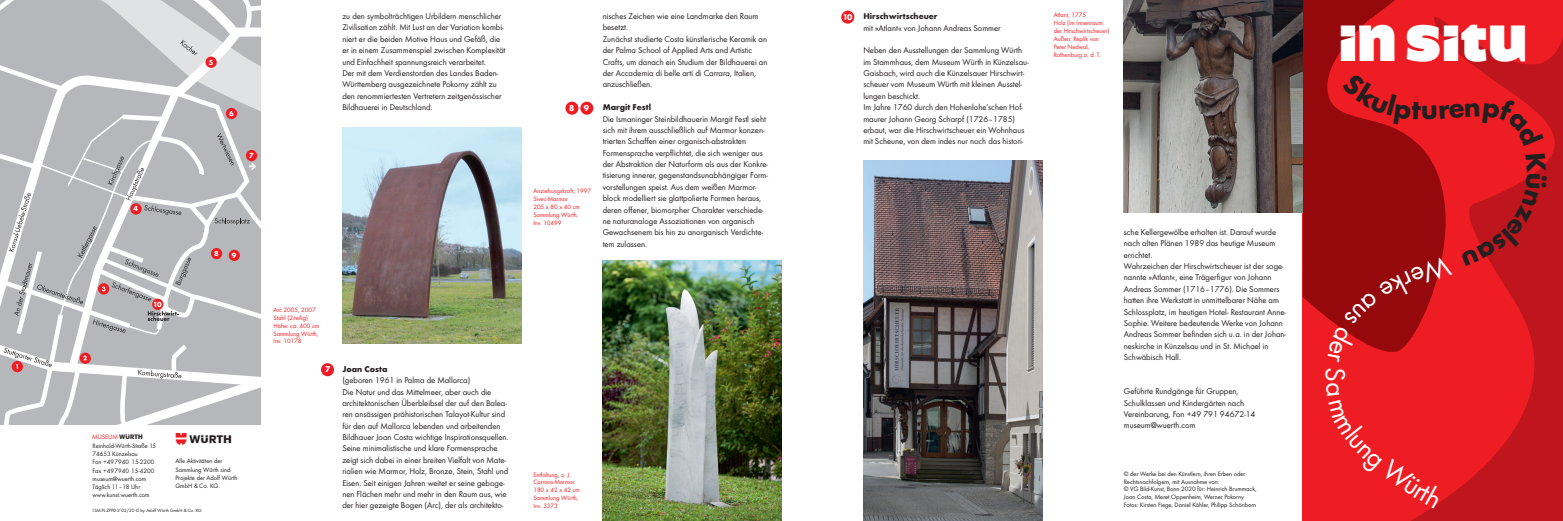
<style>
.page{position:relative;width:1563px;height:521px;background:#fff}
.page>*{position:absolute;margin:0;border:0;box-sizing:border-box;transform-origin:0 0}
.t1{font:49.96px "Shire Cheshire";letter-spacing:.02em;color:#fff}
.t2{font:17.59px "W Logo";color:#ee1d23}
.t3{font:11.99px "W Logo";color:#231f20}
.t4{font:8.75px/11.4px "Wuerth";color:#231f20}
.t5{font:700 8.75px "Wuerth";color:#231f20}
.t6{font:700 8.75px "Wuerth";color:#fff}
.t7{font:700 7.61px "Wuerth";color:#fff}
.t8{font:6.56px/8.3px "Wuerth";color:#231f20}
.t9{font:6.56px/7.9px "Wuerth";color:#ee1d23}
.t10{font:4.81px "Wuerth";color:#231f20}
.s1{color:#231f20}
</style>
<div class="page">
<div style="left:1303px;top:0;width:260px;height:521px;background:#ee1d23"></div>
<svg style="left:1410px;top:37px;width:153px;height:484px;fill:#be161c"></svg>
<svg style="left:1302px;top:0;width:192px;height:359px;fill:#95090d"></svg>
<svg style="left:0;top:0;width:260px;height:424px;background:#c2c1c5"></svg>
<div style="left:321px;top:363px;width:13px;height:13px;background:#ee1d23;border-radius:50%"></div>
<img style="left:342px;top:128px;width:179px;height:216px">
<img style="left:603px;top:260px;width:178px;height:261px">
<div style="left:841px;top:11px;width:13px;height:13px;background:#ee1d23;border-radius:50%"></div>
<div style="left:565px;top:102px;width:13px;height:13px;background:#ee1d23;border-radius:50%"></div>
<div style="left:580px;top:102px;width:13px;height:13px;background:#ee1d23;border-radius:50%"></div>
<img style="left:863px;top:161px;width:179px;height:360px">
<img style="left:1124px;top:0;width:178px;height:212px">
<svg style="left:1326px;top:255px;width:127px;height:107px"></svg>
<svg style="left:1410px;top:368px;width:33px;height:140px"></svg>
<svg style="left:1341px;top:72px;width:202px;height:74px"></svg>
<svg style="left:1461px;top:154px;width:86px;height:112px"></svg>
<p class="t7" style="left:133px;top:204px;width:6px">4</p>
<p class="t7" style="left:153px;top:300px;width:10px">10</p>
<p class="t7" style="left:209px;top:58px;width:6px">5</p>
<p class="t7" style="left:229px;top:109px;width:6px">6</p>
<p class="t7" style="left:249px;top:151px;width:6px">7</p>
<p class="t7" style="left:214px;top:249px;width:6px">8</p>
<p class="t7" style="left:232px;top:251px;width:6px">9</p>
<p class="t9" style="left:92px;top:434px;width:27px">MUSEUM</p>
<p class="t8" style="left:93px;top:442px;width:65px">Reinhold-Würth-Straße 15</p>
<p class="t3" style="left:118px;top:428px;width:27px">‡</p>
<p class="t8" style="left:93px;top:450px;width:47px">74653 Künzelsau</p>
<p class="t8" style="left:93px;top:458px;width:63px">Fon +49 7940 15-2200</p>
<p class="t8" style="left:93px;top:467px;width:63px">Fax +49 7940 15-4200</p>
<p class="t8" style="left:93px;top:475px;width:55px">museum@wuerth.com</p>
<p class="t8" style="left:93px;top:483px;width:49px">Täglich 11–18 Uhr</p>
<p class="t8" style="left:93px;top:492px;width:59px">www.kunst.wuerth.com</p>
<p class="t2" style="left:174px;top:428px;width:60px">[<span class="s1">]</span></p>
<p class="t8" style="left:175px;top:458px;width:48px">Alle Aktivitäten der</p>
<p class="t8" style="left:175px;top:466px;width:57px">Sammlung Würth sind</p>
<p class="t8" style="left:175px;top:474px;width:64px">Projekte der Adolf Würth<br>GmbH &amp;Co. KG.</p>
<p class="t10" style="left:92px;top:509px;width:112px">1SM-PL-ZPPD-3’-02/20 © by Adolf Würth GmbH &amp; Co. KG</p>
<p class="t4" style="left:342px;top:11px;width:165px">zu den symbolträchtigen Urbildern mensch licher Zivilisation zählt. Mit Lust an der Variation kombi&shy;niert er die beiden Motive Haus und Gefäß, die er in einem Zusammenspiel zwischen Komplexität und Einfachheit spannungsreich verarbeitet.</p>
<p class="t4" style="left:342px;top:68px;width:161px">Der mit dem Verdienstorden des Landes Baden-Württemberg ausgezeichnete Pokorny zählt zu den renommiertesten Ver tretern zeitgenössischer Bildhauerei in Deutschland.</p>
<p class="t9" style="left:273px;top:306px;width:44px">Arc 2005, 2007</p>
<p class="t9" style="left:273px;top:314px;width:36px">Stahl (2-teilig)</p>
<p class="t9" style="left:273px;top:322px;width:47px">Höhe: ca. 400 cm</p>
<p class="t9" style="left:273px;top:330px;width:46px">Sammlung Würth,</p>
<p class="t9" style="left:273px;top:338px;width:30px">Inv. 10178</p>
<p class="t6" style="left:325px;top:364px;width:7px">7</p>
<p class="t5" style="left:342px;top:364px;width:47px">Joan Costa</p>
<p class="t4" style="left:342px;top:375px;width:129px">(geboren 1961 in Palma de Mallorca)</p>
<p class="t4" style="left:342px;top:387px;width:168px">Die Natur und das Mittelmeer, aber auch die architektonischen Überbleibsel der auf den Balea&shy;ren ansässigen prähistorischen Talayot-Kultur sind für den auf Mallorca lebenden und arbeitenden Bildhauer Joan Costa wichtige Inspirationsquellen.<br>Seine minimalistische und klare Formensprache zeigt sich dabei in einer breiten Vielfalt von Mate&shy;rialien wie Marmor, Holz, Bronze, Stein, Stahl und Eisen. Seit einigen Jahren weitet er seine geboge&shy;nen Flächen mehr und mehr in den Raum aus, wie der hier gezeigte Bogen (Arc), der als architekto-</p>
<p class="t6" style="left:569px;top:103px;width:7px">8</p>
<p class="t6" style="left:584px;top:103px;width:7px">9</p>
<p class="t9" style="left:533px;top:188px;width:59px">Anziehungskraft, 1997</p>
<p class="t9" style="left:533px;top:196px;width:36px">Sivec-Marmor</p>
<p class="t9" style="left:533px;top:203px;width:48px">205 x 80 x 40 cm</p>
<p class="t9" style="left:533px;top:211px;width:46px">Sammlung Würth,</p>
<p class="t9" style="left:533px;top:219px;width:30px">Inv. 10499</p>
<p class="t4" style="left:603px;top:11px;width:157px">nisches Zeichen wie eine Landmarke den Raum besetzt.</p>
<p class="t4" style="left:603px;top:34px;width:166px">Zunächst studierte Costa künstlerische Keramik an der Palma School of Applied Arts and Artistic Crafts, um danach ein Studium der Bildhauerei an der Accademia di belle arti di Carrara, Italien, anzuschließen.</p>
<p class="t5" style="left:603px;top:102px;width:50px">Margit Festl</p>
<p class="t4" style="left:603px;top:114px;width:165px">Die Ismaninger Steinbildhauerin Margit Festl sieht sich mit ihrem ausschließlich auf Marmor konzen&shy;trierten Schaffen einer organisch-abstrakten</p>
<p class="t4" style="left:603px;top:148px;width:167px">Formensprache verpflichtet, die sich weniger aus der Abstraktion der Naturform als aus der Konkre&shy;tisierung innerer, gegenstandsunabhängiger Form&shy;vorstellungen speist. Aus dem weißen Marmor&shy;block modelliert sie glattpolierte Formen heraus, deren offener, biomorpher Charakter verschiede&shy;ne naturanaloge Assoziationen von organisch Gewachsenem bis hin zu anorganisch Verdichte&shy;tem zulassen.</p>
<p class="t9" style="left:533px;top:471px;width:39px">Entfaltung, o. J.</p>
<p class="t9" style="left:533px;top:479px;width:43px">Carrara-Marmor</p>
<p class="t9" style="left:533px;top:487px;width:48px">180 x 42 x 42 cm</p>
<p class="t9" style="left:533px;top:494px;width:46px">Sammlung Würth,</p>
<p class="t9" style="left:533px;top:502px;width:26px">Inv. 3373</p>
<p class="t6" style="left:843px;top:12px;width:11px">10</p>
<p class="t5" style="left:863px;top:11px;width:76px">Hirschwirtscheuer</p>
<p class="t4" style="left:863px;top:23px;width:139px">mit »Atlant« von Johann Andreas Sommer</p>
<p class="t4" style="left:863px;top:45px;width:167px">Neben den Ausstellungen der Sammlung Würth im Stammhaus, dem Museum Würth in Künzelsau-Gaisbach, wird auch die Künzelsauer Hirschwirt&shy;scheuer vom Museum Würth mit kleinen Ausstel&shy;lungen beschickt.</p>
<p class="t4" style="left:863px;top:102px;width:163px">Im Jahre 1760 durch den Hohenlohe’schen Hof&shy;maurer Johann Georg Scharpf (1726–1785) erbaut, war die Hirschwirtscheuer ein Wohnhaus mit Scheune, von dem indes nur noch das histori-</p>
<p class="t9" style="left:1054px;top:12px;width:34px">Atlant, 1775</p>
<p class="t9" style="left:1054px;top:20px;width:51px">Holz (im Innenraum</p>
<p class="t9" style="left:1054px;top:28px;width:57px">der Hirschwirtscheuer)</p>
<p class="t9" style="left:1054px;top:35px;width:47px">Außen: Replik von</p>
<p class="t9" style="left:1054px;top:43px;width:49px">Peter Nedwal,<br>Rothenburg o. d. T.</p>
<p class="t4" style="left:1124px;top:227px;width:154px;text-align:justify">sche Kellergewölbe erhalten ist. Darauf wurde nach alten Plänen 1989 das heutige Museum errichtet.</p>
<p class="t4" style="left:1124px;top:261px;width:164px">Wahrzeichen der Hirschwirtscheuer ist der soge&shy;nannte »Atlant«, eine Trägerfigur von Johann Andreas Sommer (1716–1776). Die Sommers hatten ihre Werkstatt in unmittelbarer Nähe am Schlossplatz, im heutigen Hotel- Restaurant Anne-Sophie. Weitere bedeutende Werke von Johann Andreas Sommer befinden sich u.a. in der Johan&shy;neskirche in Künzelsau und in St. Michael in Schwäbisch Hall.</p>
<p class="t4" style="left:1124px;top:386px;width:116px">Geführte Rundgänge für Gruppen,</p>
<p class="t4" style="left:1124px;top:398px;width:122px">Schulklassen und Kindergärten nach</p>
<p class="t4" style="left:1124px;top:409px;width:133px">Vereinbarung, Fon +49 791 94672-14</p>
<p class="t4" style="left:1124px;top:420px;width:73px">museum@wuerth.com</p>
<p class="t8" style="left:1124px;top:470px;width:123px">© der Werke bei den Künstlern, ihren Erben oder</p>
<p class="t8" style="left:1124px;top:478px;width:97px">Rechtsnachfolgern, mit Ausnahme von:</p>
<p class="t8" style="left:1124px;top:486px;width:134px">© VG Bild-Kunst, Bonn 2020 für: Heinrich Brummack,</p>
<p class="t8" style="left:1124px;top:493px;width:122px">Joan Costa, Meret Oppenheim, Werner Pokorny</p>
<p class="t8" style="left:1124px;top:501px;width:134px">Fotos: Kirsten Fiege, Daniel Köhler, Philipp Schönborn</p>
<p class="t1" style="left:1338px;top:15px;width:190px">IN SITU</p>
</div>
